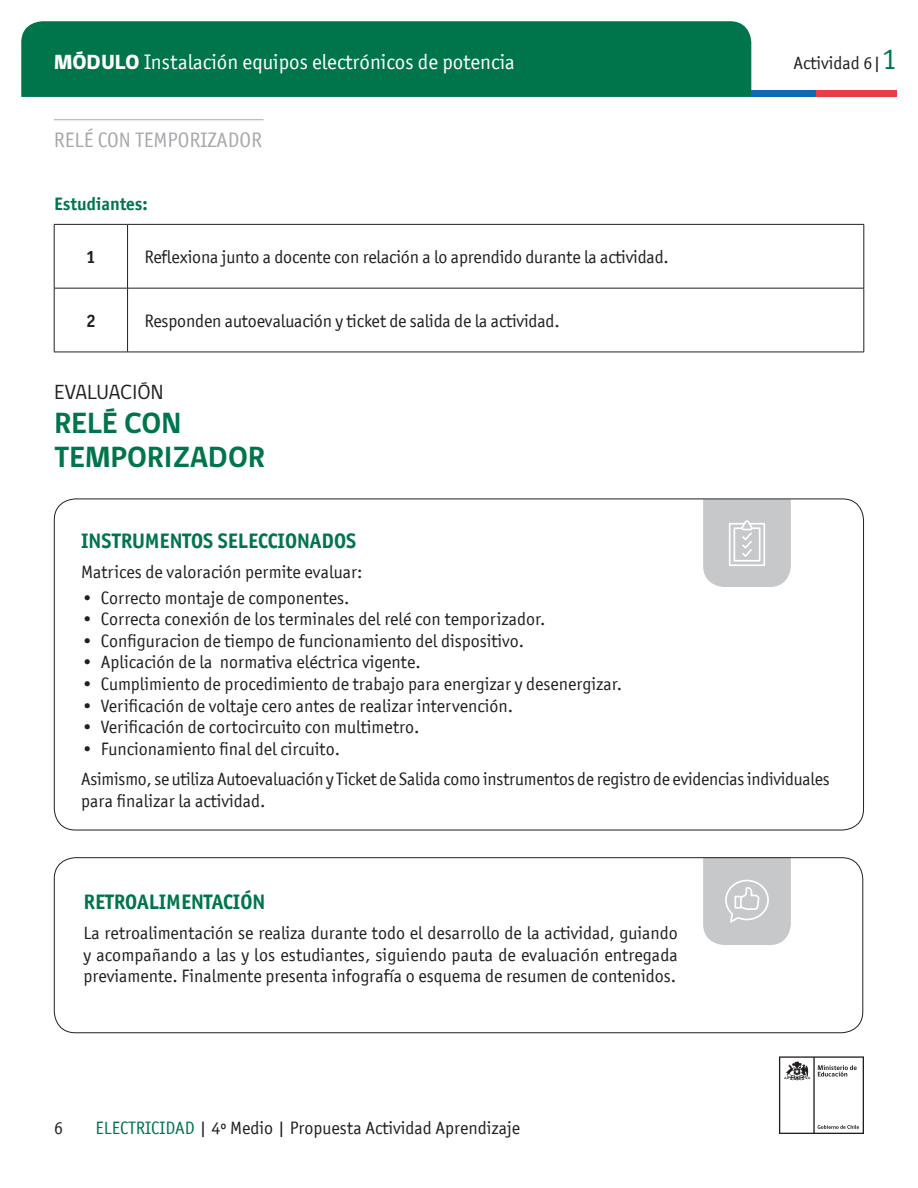
<style>
.page{position:relative;width:918px;height:1188px;background:#fff}
.page>*{position:absolute;margin:0;border:0;box-sizing:border-box;transform-origin:0 0}
.t1{font:700 30px/34.5px "gob CL";color:#00754b}
.t2{font:21px "Officina San ITC";color:#fff}
.t3{font:700 21px "Officina San ITC";color:#00754b}
.t4{font:21px "Officina San ITC";color:#a8a9ad}
.t5{font:21px "gob CL";color:#231f20}
.t6{font:18px/21.6px "Officina San ITC";color:#231f20}
.t7{font:700 18px "Officina San ITC";color:#00754b}
.t8{font:700 18px "Officina San ITC";color:#231f20}
.s1{font-family:"gob CL";font-weight:800}
.s2{font-size:30px;color:#00754b}
.s3{color:#00754b}
</style>
<div class="page">
<svg style="left:779px;top:1056px;width:85px;height:78px"></svg>
<div style="left:21px;top:21px;width:730px;height:76px;background:#00754b"></div>
<div style="left:751px;top:90px;width:65px;height:7px;background:#0f69b4"></div>
<div style="left:816px;top:90px;width:81px;height:7px;background:#eb3c46"></div>
<svg style="left:703px;top:501px;width:88px;height:86px;background:#cccdcf"></svg>
<svg style="left:703px;top:859px;width:88px;height:86px;background:#cbccce"></svg>
<div style="left:54px;top:857px;width:809px;height:176px;border:1px solid #231f20;border-radius:21px"></div>
<hr style="left:54px;top:224px;width:74px;height:1px;background:#231f20">
<hr style="left:54px;top:225px;width:1px;height:63px;background:#231f20">
<hr style="left:128px;top:224px;width:736px;height:1px;background:#231f20">
<hr style="left:127px;top:225px;width:1px;height:63px;background:#231f20">
<hr style="left:864px;top:225px;width:1px;height:63px;background:#231f20">
<hr style="left:54px;top:288px;width:74px;height:1px;background:#231f20">
<hr style="left:54px;top:288px;width:1px;height:64px;background:#231f20">
<hr style="left:128px;top:288px;width:736px;height:1px;background:#231f20">
<hr style="left:127px;top:288px;width:1px;height:64px;background:#231f20">
<hr style="left:864px;top:288px;width:1px;height:64px;background:#231f20">
<hr style="left:54px;top:352px;width:74px;height:1px;background:#231f20">
<hr style="left:128px;top:352px;width:736px;height:1px;background:#231f20">
<hr style="left:54px;top:119px;width:209px;height:1px;background:#a8a9ad">
<p class="t2" style="left:54px;top:50px;width:462px"><span class="s1">MÓDULO</span> Instalación equipos electrónicos de potencia</p>
<p class="t6" style="left:794px;top:52px;width:105px">Actividad 6|<span class="s2">1</span></p>
<p class="t4" style="left:54px;top:128px;width:210px">RELÉ CON TEMPORIZADOR</p>
<p class="t7" style="left:54px;top:192px;width:95px">Estudiantes:</p>
<p class="t8" style="left:86px;top:245px;width:11px">1</p>
<p class="t6" style="left:145px;top:246px;width:526px">Reflexiona junto a docente con relación a lo aprendido durante la actividad.</p>
<p class="t8" style="left:86px;top:309px;width:11px">2</p>
<p class="t6" style="left:145px;top:310px;width:417px">Responden autoevaluación y ticket de salida de la actividad.</p>
<p class="t5" style="left:55px;top:378px;width:110px">EVALUACIÓN</p>
<p class="t1" style="left:55px;top:406px;width:212px">RELÉ CON<br>TEMPORIZADOR</p>
<p class="t3" style="left:81px;top:528px;width:277px">INSTRUMENTOS SELECCIONADOS</p>
<p class="t6" style="left:81px;top:561px;width:283px">Matrices de valoración permite evaluar:</p>
<p class="t6" style="left:81px;top:587px;width:270px">• Correcto montaje de componentes.</p>
<p class="t6" style="left:81px;top:608px;width:466px">• Correcta conexión de los terminales del relé con temporizador.</p>
<p class="t6" style="left:81px;top:630px;width:444px">• Configuracion de tiempo de funcionamiento del dispositivo.</p>
<p class="t6" style="left:81px;top:651px;width:341px">• Aplicación de la normativa eléctrica vigente.</p>
<p class="t6" style="left:81px;top:673px;width:543px">• Cumplimiento de procedimiento de trabajo para energizar y desenergizar.</p>
<p class="t6" style="left:81px;top:695px;width:433px">• Verificación de voltaje cero antes de realizar intervención.</p>
<p class="t6" style="left:81px;top:716px;width:340px">• Verificación de cortocircuito con multimetro.</p>
<p class="t6" style="left:81px;top:738px;width:260px">• Funcionamiento final del circuito.</p>
<p class="t6" style="left:81px;top:768px;width:750px">Asimismo, se utiliza Autoevaluación y Ticket de Salida como instrumentos de registro de evidencias individuales para finalizar la actividad.</p>
<p class="t3" style="left:84px;top:889px;width:183px">RETROALIMENTACIÓN</p>
<p class="t6" style="left:84px;top:922px;width:596px;text-align:justify">La retroalimentación se realiza durante todo el desarrollo de la actividad, guiando y acompañando a las y los estudiantes, siguiendo pauta de evaluación entregada previamente. Finalmente presenta infografía o esquema de resumen de contenidos.</p>
<p class="t6" style="left:54px;top:1117px;width:10px">6</p>
<p class="t6" style="left:95px;top:1117px;width:426px"><span class="s3">ELECTRICIDAD</span> | 4º Medio | Propuesta Actividad Aprendizaje</p>
</div>
